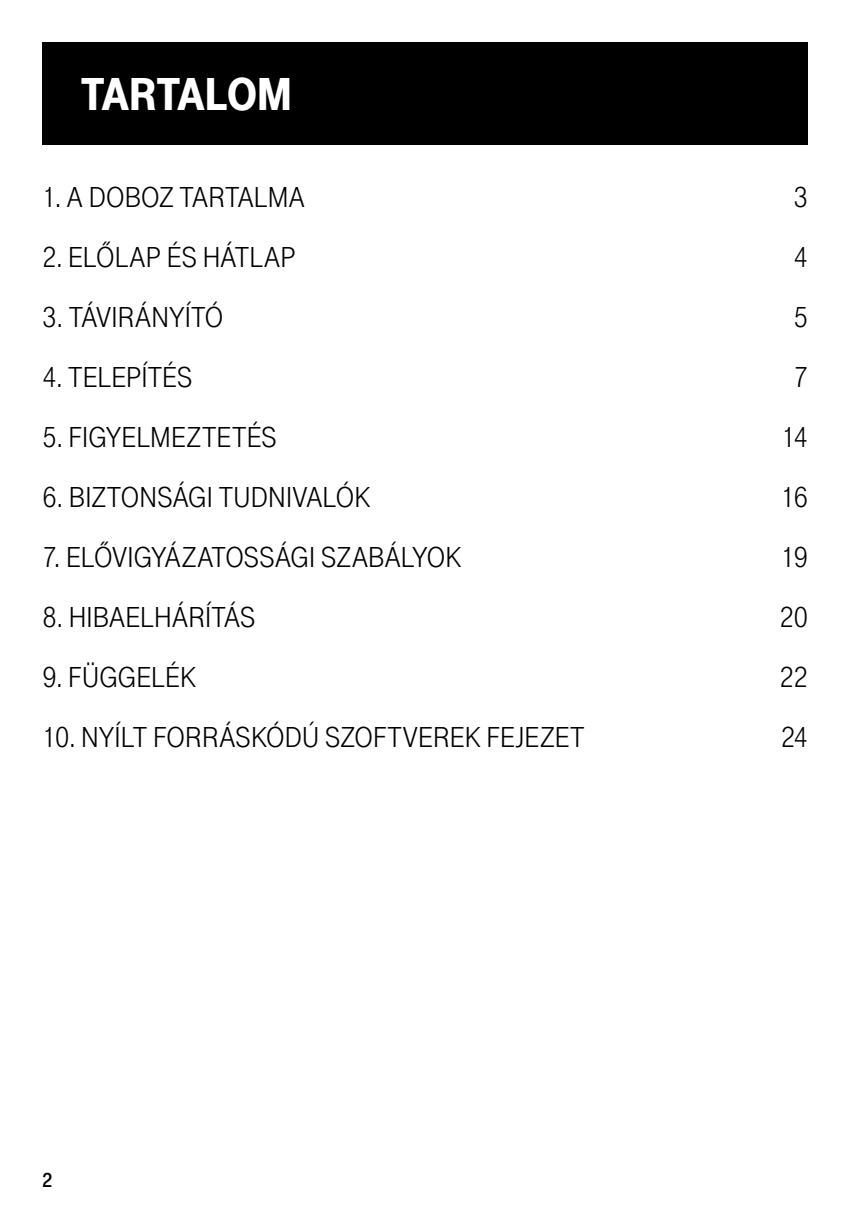
<style>
.page{position:relative;width:851px;height:1208px;background:#fff}
.page>*{position:absolute;margin:0;border:0;box-sizing:border-box;transform-origin:0 0}
.t1{font:48px "Tele Grotesk H Ultr";letter-spacing:-.01em;color:#fff}
.t2{font:30px "Tele Grotesk H Norm";letter-spacing:.005em;color:#000}
.t3{font:700 21px "Tele Grotesk H";color:#000}
</style>
<div class="page">
<div style="left:43px;top:43px;width:765px;height:102px;background:#000"></div>
<h1 class="t1" style="left:81px;top:67px;width:212px">TARTALOM</h1>
<p class="t2" style="left:43px;top:181px;width:263px">1. A DOBOZ TARTALMA</p>
<p class="t2" style="left:793px;top:181px;width:16px">3</p>
<p class="t2" style="left:43px;top:241px;width:255px">2. ELŐLAP ÉS HÁTLAP</p>
<p class="t2" style="left:793px;top:241px;width:16px">4</p>
<p class="t2" style="left:43px;top:301px;width:182px">3. TÁVIRÁNYÍTÓ</p>
<p class="t2" style="left:793px;top:301px;width:16px">5</p>
<p class="t2" style="left:43px;top:361px;width:151px">4. TELEPÍTÉS</p>
<p class="t2" style="left:793px;top:361px;width:16px">7</p>
<p class="t2" style="left:43px;top:421px;width:236px">5. FIGYELMEZTETÉS</p>
<p class="t2" style="left:781px;top:421px;width:28px">14</p>
<p class="t2" style="left:43px;top:481px;width:329px">6. BIZTONSÁGI TUDNIVALÓK</p>
<p class="t2" style="left:781px;top:481px;width:28px">16</p>
<p class="t2" style="left:43px;top:541px;width:420px">7. ELŐVIGYÁZATOSSÁGI SZABÁLYOK</p>
<p class="t2" style="left:781px;top:541px;width:28px">19</p>
<p class="t2" style="left:43px;top:601px;width:214px">8. HIBAELHÁRÍTÁS</p>
<p class="t2" style="left:779px;top:601px;width:30px">20</p>
<p class="t2" style="left:42px;top:661px;width:155px">9. FÜGGELÉK</p>
<p class="t2" style="left:779px;top:661px;width:30px">22</p>
<p class="t2" style="left:43px;top:721px;width:543px">10. NYÍLT FORRÁSKÓDÚ SZOFTVEREK FEJEZET</p>
<p class="t2" style="left:781px;top:721px;width:28px">24</p>
<p class="t3" style="left:43px;top:1168px;width:11px">2</p>
</div>
